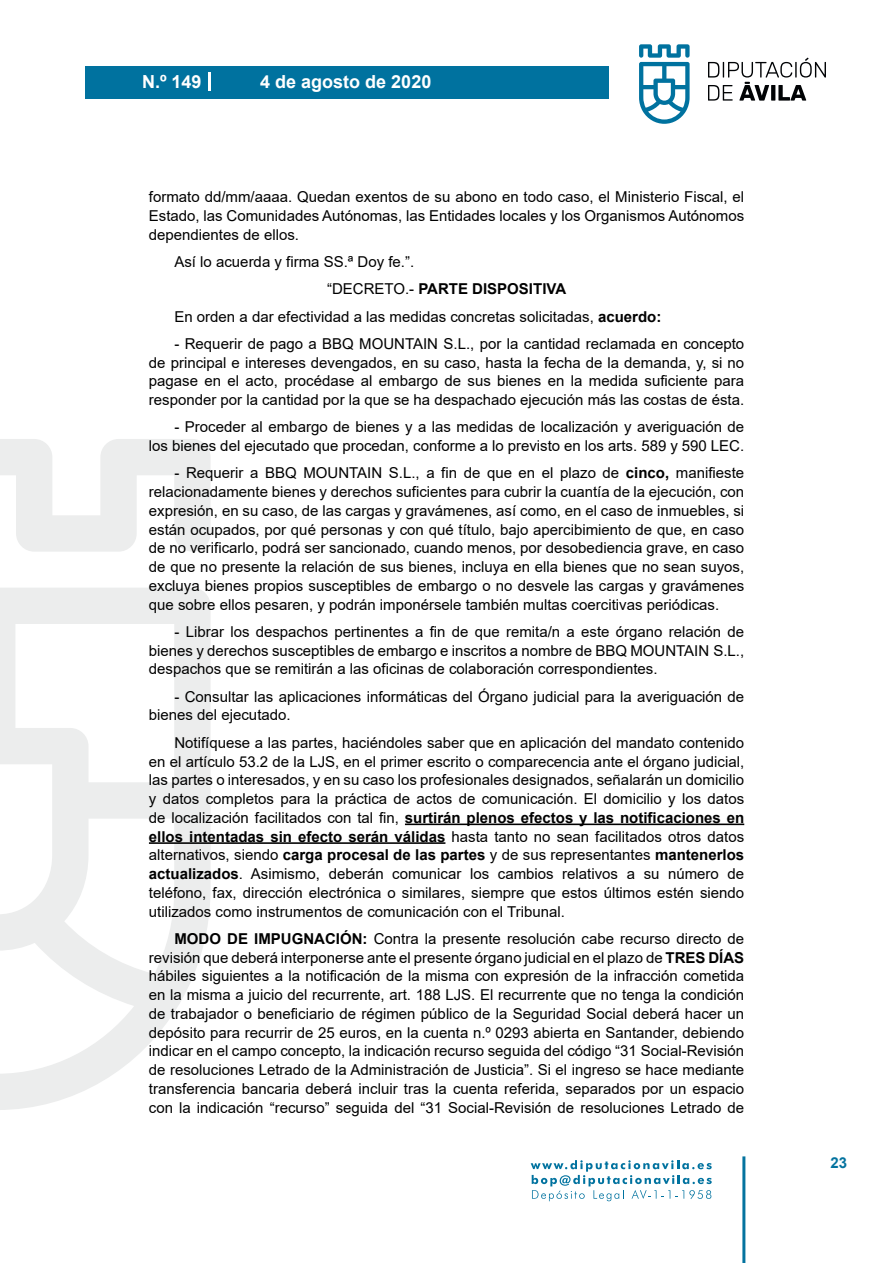
<style>
.page{position:relative;width:893px;height:1263px;background:#fff}
.page>*{position:absolute;margin:0;border:0;box-sizing:border-box;transform-origin:0 0}
.t1{font:700 18px "Arial";color:#fff}
.t2{font:15px/18.8px "Arial";color:#000;text-align:justify}
.t3{font:700 15px "Arial";color:#000}
.t4{font:700 15px "Arial";color:#04739f}
.s1{font-weight:400}
.s2{font-weight:700}
</style>
<div class="page">
<svg style="left:531px;top:1160px;width:181px;height:41px"></svg>
<div style="left:85px;top:66px;width:523px;height:33px;background:#00729f"></div>
<svg style="left:639px;top:44px;width:51px;height:80px"></svg>
<svg style="left:708px;top:58px;width:118px;height:43px"></svg>
<hr style="left:742px;top:1156px;width:3px;height:107px;background:#04739f">
<svg style="left:208px;top:72px;width:2px;height:18px"></svg>
<svg style="left:0;top:439px;width:211px;height:671px"></svg>
<hr style="left:405px;top:823px;width:339px;height:2px;background:#000">
<hr style="left:149px;top:842px;width:296px;height:2px;background:#000">
<p class="t1" style="left:142px;top:69px;width:61px">N.º 149</p>
<p class="t1" style="left:260px;top:69px;width:173px">4 de agosto de 2020</p>
<p class="t2" style="left:149px;top:188px;width:597px">formato dd/mm/aaaa. Quedan exentos de su abono en todo caso, el Ministerio Fiscal, el Estado, las Comunidades Autónomas, las Entidades locales y los Organismos Autónomos dependientes de ellos.</p>
<p class="t2" style="left:174px;top:252px;width:241px">Así lo acuerda y firma SS.ª Doy fe.”.</p>
<p class="t3" style="left:327px;top:279px;width:241px"><span class="s1">“DECRETO.-</span> PARTE DISPOSITIVA</p>
<p class="t2" style="left:174px;top:307px;width:488px">En orden a dar efectividad a las medidas concretas solicitadas, <span class="s2">acuerdo:</span></p>
<p class="t2" style="left:149px;top:334px;width:597px;text-indent:26px">- Requerir de pago a BBQ MOUNTAIN S.L., por la cantidad reclamada en concepto de principal e intereses devengados, en su caso, hasta la fecha de la demanda, y, si no pagase en el acto, procédase al embargo de sus bienes en la medida suficiente para responder por la cantidad por la que se ha despachado ejecución más las costas de ésta.</p>
<p class="t2" style="left:149px;top:418px;width:597px;text-align:right">- Proceder al embargo de bienes y a las medidas de localización y averiguación de<br>los bienes del ejecutado que procedan, conforme a lo previsto en los arts. 589 y 590 LEC.</p>
<p class="t2" style="left:149px;top:464px;width:597px;text-indent:26px">- Requerir a BBQ MOUNTAIN S.L., a fin de que en el plazo de <span class="s2">cinco,</span> manifieste relacionadamente bienes y derechos suficientes para cubrir la cuantía de la ejecución, con expresión, en su caso, de las cargas y gravámenes, así como, en el caso de inmuebles, si están ocupados, por qué personas y con qué título, bajo apercibimiento de que, en caso de no verificarlo, podrá ser sancionado, cuando menos, por desobediencia grave, en caso de que no presente la relación de sus bienes, incluya en ella bienes que no sean suyos, excluya bienes propios susceptibles de embargo o no desvele las cargas y gravámenes que sobre ellos pesaren, y podrán imponérsele también multas coercitivas periódicas.</p>
<p class="t2" style="left:149px;top:622px;width:597px;text-indent:26px">- Librar los despachos pertinentes a fin de que remita/n a este órgano relación de bienes y derechos susceptibles de embargo e inscritos a nombre de BBQ MOUNTAIN S.L., despachos que se remitirán a las oficinas de colaboración correspondientes.</p>
<p class="t2" style="left:149px;top:687px;width:597px;text-indent:26px">- Consultar las aplicaciones informáticas del Órgano judicial para la averiguación de bienes del ejecutado.</p>
<p class="t2" style="left:149px;top:733px;width:597px;text-indent:26px">Notifíquese a las partes, haciéndoles saber que en aplicación del mandato contenido en el artículo 53.2 de la LJS, en el primer escrito o comparecencia ante el órgano judicial, las partes o interesados, y en su caso los profesionales designados, señalarán un domicilio y datos completos para la práctica de actos de comunicación. El domicilio y los datos de localización facilitados con tal fin, <span class="s2">surtirán plenos efectos y las notificaciones en ellos intentadas sin efecto serán válidas</span> hasta tanto no sean facilitados otros datos alternativos, siendo <span class="s2">carga procesal de las partes</span> y de sus representantes <span class="s2">mantenerlos actualizados</span>. Asimismo, deberán comunicar los cambios relativos a su número de teléfono, fax, dirección electrónica o similares, siempre que estos últimos estén siendo utilizados como instrumentos de comunicación con el Tribunal.</p>
<p class="t2" style="left:149px;top:929px;width:597px;text-indent:26px"><span class="s2">MODO DE IMPUGNACIÓN:</span> Contra la presente resolución cabe recurso directo de revisión que deberá interponerse ante el presente órgano judicial en el plazo de <span class="s2">TRES DÍAS </span>hábiles siguientes a la notificación de la misma con expresión de la infracción cometida en la misma a juicio del recurrente, art. 188 LJS. El recurrente que no tenga la condición de trabajador o beneficiario de régimen público de la Seguridad Social deberá hacer un depósito para recurrir de 25 euros, en la cuenta n.º 0293 abierta en Santander, debiendo indicar en el campo concepto, la indicación recurso seguida del código “31 Social-Revisión de resoluciones Letrado de la Administración de Justicia”. Si el ingreso se hace mediante transferencia bancaria deberá incluir tras la cuenta referida, separados por un espacio con la indicación “recurso” seguida del “31 Social-Revisión de resoluciones Letrado de</p>
<p class="t4" style="left:831px;top:1152px;width:18px">23</p>
</div>
